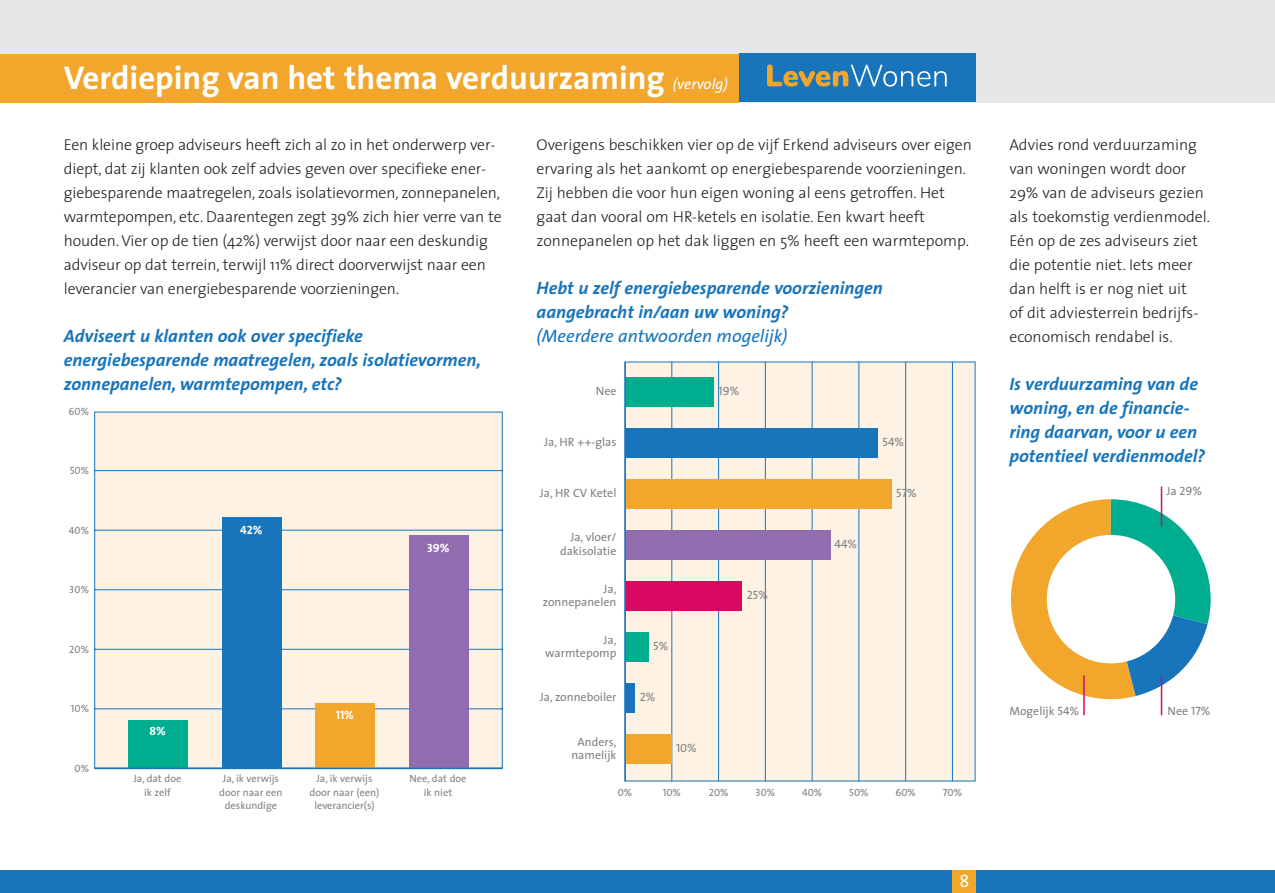
<style>
.page{position:relative;width:1275px;height:893px;background:#fff}
.page>*{position:absolute;margin:0;border:0;box-sizing:border-box;transform-origin:0 0}
.t1{font:700 33px "The Sans";color:#fff}
.t2{font:italic 700 18px/24px "The Sans";color:#1875bc}
.t3{font:italic 18px "The Sans";color:#1875bc}
.t4{font:18px "The Sans Caps";color:#fff}
.t5{font:300 15.75px/24px "The Sans";letter-spacing:-.005em;color:#231f20}
.t6{font:12px/13.5px "The Sans";color:#808285;text-align:right}
.t7{font:12px "The Sans Caps";color:#808285}
.t8{font:12px "The Sans Bold Caps";color:#fff}
.t9{font:10.5px/13.5px "The Sans";color:#808285;text-align:center}
.t10{font:10.5px "The Sans Caps";color:#808285}
.s1{font-weight:400;font-style:italic;font-size:15px}
.s2{font-family:"The Sans"}
.s3{font-family:"The Sans Caps"}
</style>
<div class="page">
<div style="left:94px;top:411px;width:409px;height:356px;background:#fdf2e4"></div>
<div style="left:0;top:0;width:1275px;height:102px;background:#e6e7e8"></div>
<div style="left:625px;top:362px;width:350px;height:419px;background:#fdf2e4"></div>
<hr style="left:672px;top:361px;width:1px;height:420px;background:#1875bc">
<hr style="left:718px;top:362px;width:1px;height:419px;background:#1875bc">
<hr style="left:765px;top:362px;width:1px;height:419px;background:#1875bc">
<hr style="left:812px;top:362px;width:1px;height:419px;background:#1875bc">
<hr style="left:859px;top:362px;width:1px;height:419px;background:#1875bc">
<hr style="left:905px;top:362px;width:1px;height:419px;background:#1875bc">
<hr style="left:952px;top:361px;width:1px;height:420px;background:#1875bc">
<div style="left:625px;top:734px;width:47px;height:30px;background:#f2a62c"></div>
<div style="left:0;top:54px;width:739px;height:48px;background:#f2a62c"></div>
<div style="left:739px;top:54px;width:236px;height:48px;background:#1875bc"></div>
<svg style="left:767px;top:65px;width:180px;height:22px"></svg>
<div style="left:128px;top:720px;width:60px;height:48px;background:#00ad8e"></div>
<div style="left:222px;top:518px;width:59px;height:250px;background:#1875bc"></div>
<div style="left:315px;top:703px;width:60px;height:65px;background:#f2a62c"></div>
<div style="left:409px;top:535px;width:59px;height:232px;background:#916caf"></div>
<hr style="left:94px;top:767px;width:409px;height:2px;background:#1875bc">
<div style="left:625px;top:377px;width:89px;height:30px;background:#00ad8e"></div>
<div style="left:625px;top:428px;width:253px;height:30px;background:#1875bc"></div>
<div style="left:625px;top:479px;width:267px;height:30px;background:#f2a62c"></div>
<div style="left:625px;top:530px;width:206px;height:30px;background:#916caf"></div>
<div style="left:625px;top:581px;width:117px;height:30px;background:#d90861"></div>
<div style="left:625px;top:632px;width:23px;height:30px;background:#00ad8e"></div>
<div style="left:625px;top:683px;width:9px;height:30px;background:#1875bc"></div>
<hr style="left:624px;top:361px;width:2px;height:420px;background:#1875bc">
<div style="left:0;top:870px;width:1275px;height:22px;background:#1875bc"></div>
<svg style="left:1010px;top:499px;width:201px;height:210px"></svg>
<div style="left:1047px;top:535px;width:128px;height:128px;background:#fff;border-radius:50%"></div>
<hr style="left:1161px;top:486px;width:1px;height:40px;background:#d90861">
<hr style="left:1161px;top:675px;width:1px;height:40px;background:#d90861">
<hr style="left:1083px;top:675px;width:2px;height:40px;background:#d90861">
<div style="left:952px;top:870px;width:24px;height:22px;background:#f2a62c"></div>
<h1 class="t1" style="left:64px;top:66px;width:666px">Verdieping van het thema verduurzaming <span class="s1">(vervolg)</span></h1>
<p class="t5" style="left:64px;top:134px;width:439px">Een kleine groep adviseurs heeft zich al zo in het onderwerp ver&shy;diept, dat zij klanten ook zelf advies geven over specifieke ener&shy;giebesparende maatregelen, zoals isolatievormen, zonnepanelen, warmtepompen, etc. Daarentegen zegt 39% zich hier verre van te houden. Vier op de tien (42%) verwijst door naar een deskundig adviseur op dat terrein, terwijl 11% direct doorverwijst naar een leverancier van energiebesparende voorzieningen.</p>
<p class="t2" style="left:64px;top:326px;width:419px">Adviseert u klanten ook over specifieke energiebesparende maatregelen, zoals isolatievormen, zonnepanelen, warmtepompen, etc?</p>
<p class="t10" style="left:68px;top:405px;width:22px">60%</p>
<p class="t10" style="left:70px;top:464px;width:21px">50%</p>
<p class="t10" style="left:69px;top:524px;width:22px">40%</p>
<p class="t10" style="left:69px;top:583px;width:21px">30%</p>
<p class="t10" style="left:69px;top:643px;width:21px">20%</p>
<p class="t10" style="left:71px;top:702px;width:20px">10%</p>
<p class="t10" style="left:75px;top:762px;width:16px">0%</p>
<p class="t8" style="left:150px;top:724px;width:18px">8%</p>
<p class="t8" style="left:240px;top:522px;width:24px">42%</p>
<p class="t8" style="left:336px;top:708px;width:20px">11%</p>
<p class="t8" style="left:427px;top:540px;width:24px">39%</p>
<p class="t9" style="left:133px;top:773px;width:49px">Ja, dat doe ik zelf</p>
<p class="t9" style="left:219px;top:773px;width:65px">Ja, ik verwijs door naar een deskundige</p>
<p class="t9" style="left:310px;top:773px;width:71px">Ja, ik verwijs door naar (een) leverancier(s)</p>
<p class="t9" style="left:409px;top:773px;width:59px">Nee, dat doe ik niet</p>
<p class="t5" style="left:537px;top:134px;width:437px">Overigens beschikken vier op de vijf Erkend adviseurs over eigen ervaring als het aankomt op energiebesparende voorzieningen.<br>Zij hebben die voor hun eigen woning al eens getroffen. Het gaat dan vooral om HR-ketels en isolatie. Een kwart heeft zonnepanelen op het dak liggen en 5% heeft een warmtepomp.</p>
<p class="t2" style="left:537px;top:278px;width:348px">Hebt u zelf energiebesparende voorzieningen aangebracht in/aan uw woning?</p>
<p class="t3" style="left:537px;top:329px;width:253px">(Meerdere antwoorden mogelijk)</p>
<p class="t6" style="left:596px;top:385px;width:22px">Nee</p>
<p class="t7" style="left:719px;top:384px;width:22px">19%</p>
<p class="t6" style="left:544px;top:436px;width:74px">Ja, HR ++-glas</p>
<p class="t6" style="left:540px;top:487px;width:78px">Ja, HR CV Ketel</p>
<p class="t6" style="left:560px;top:532px;width:58px">Ja, vloer/ dakisolatie</p>
<p class="t6" style="left:543px;top:583px;width:75px">Ja, zonnepanelen</p>
<p class="t6" style="left:545px;top:634px;width:73px">Ja, warmtepomp</p>
<p class="t6" style="left:540px;top:691px;width:78px">Ja, zonneboiler</p>
<p class="t6" style="left:571px;top:736px;width:47px;text-align:center">Anders, namelijk</p>
<p class="t7" style="left:653px;top:639px;width:17px">5%</p>
<p class="t7" style="left:640px;top:690px;width:17px">2%</p>
<p class="t7" style="left:676px;top:741px;width:22px">10%</p>
<p class="t7" style="left:747px;top:588px;width:23px">25%</p>
<p class="t7" style="left:834px;top:537px;width:24px">44%</p>
<p class="t7" style="left:883px;top:435px;width:23px">54%</p>
<p class="t7" style="left:896px;top:486px;width:22px">57%</p>
<p class="t10" style="left:618px;top:785px;width:16px">0%</p>
<p class="t10" style="left:663px;top:785px;width:20px">10%</p>
<p class="t10" style="left:709px;top:785px;width:21px">20%</p>
<p class="t10" style="left:756px;top:785px;width:21px">30%</p>
<p class="t10" style="left:802px;top:785px;width:22px">40%</p>
<p class="t10" style="left:849px;top:785px;width:21px">50%</p>
<p class="t10" style="left:895px;top:785px;width:22px">60%</p>
<p class="t10" style="left:943px;top:785px;width:21px">70%</p>
<p class="t4" style="left:959px;top:870px;width:11px">8</p>
<p class="t5" style="left:1009px;top:134px;width:202px">Advies rond verduurzaming van woningen wordt door<br>29% van de adviseurs gezien als toekomstig verdienmodel.<br>Eén op de zes adviseurs ziet die potentie niet. Iets meer dan helft is er nog niet uit<br>of dit adviesterrein bedrijfs&shy;economisch rendabel is.</p>
<p class="t2" style="left:1009px;top:374px;width:197px">Is verduurzaming van de woning, en de financie&shy;ring daarvan, voor u een potentieel verdienmodel?</p>
<p class="t7" style="left:1166px;top:484px;width:37px"><span class="s2">Ja</span> 29%</p>
<p class="t6" style="left:1009px;top:705px;width:71px">Mogelijk <span class="s3">54%</span></p>
<p class="t6" style="left:1168px;top:705px;width:44px">Nee <span class="s3">17%</span></p>
</div>
